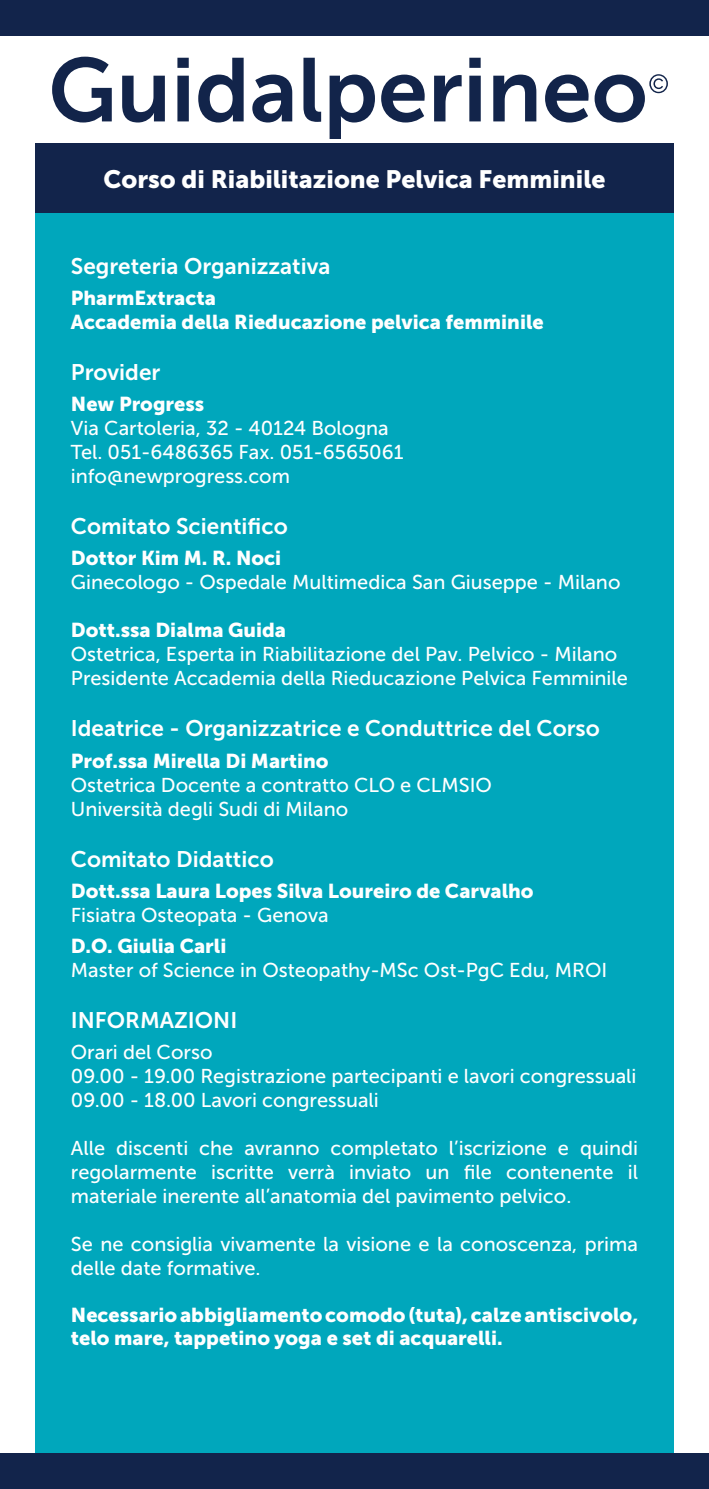
<style>
.page{position:relative;width:709px;height:1489px;background:#fff}
.page>*{position:absolute;margin:0;border:0;box-sizing:border-box;transform-origin:0 0}
.t1{font:25px "Museo Sans 900";color:#fff}
.t2{font:22.5px "Museo Sans 700";color:#fff}
.t3{font:20px/24px "Museo Sans 500";color:#fff}
.t4{font:20px/24px "Museo Sans 900";color:#fff}
</style>
<div class="page">
<div style="left:35px;top:163px;width:638px;height:1325px;background:#00a7bc"></div>
<svg style="left:52px;top:57px;width:60px;height:65px"></svg>
<svg style="left:122px;top:76px;width:43px;height:46px"></svg>
<svg style="left:177px;top:58px;width:12px;height:63px"></svg>
<svg style="left:198px;top:58px;width:46px;height:64px"></svg>
<svg style="left:252px;top:75px;width:40px;height:47px"></svg>
<svg style="left:303px;top:58px;width:18px;height:64px"></svg>
<svg style="left:329px;top:75px;width:46px;height:63px"></svg>
<svg style="left:381px;top:75px;width:43px;height:47px"></svg>
<svg style="left:434px;top:75px;width:27px;height:46px"></svg>
<svg style="left:469px;top:58px;width:12px;height:63px"></svg>
<svg style="left:493px;top:75px;width:43px;height:46px"></svg>
<svg style="left:545px;top:75px;width:43px;height:47px"></svg>
<svg style="left:594px;top:74px;width:74px;height:48px"></svg>
<div style="left:0;top:0;width:709px;height:35px;background:#12244b"></div>
<div style="left:0;top:1453px;width:709px;height:35px;background:#12244b"></div>
<div style="left:35px;top:144px;width:638px;height:69px;background:#12244b"></div>
<p class="t1" style="left:103px;top:164px;width:503px">Corso di Riabilitazione Pelvica Femminile</p>
<p class="t2" style="left:71px;top:253px;width:261px">Segreteria Organizzativa</p>
<p class="t4" style="left:71px;top:286px;width:474px">PharmExtracta<br>Accademia della Rieducazione pelvica femminile</p>
<p class="t2" style="left:71px;top:360px;width:91px">Provider</p>
<p class="t4" style="left:71px;top:392px;width:135px">New Progress</p>
<p class="t3" style="left:71px;top:416px;width:334px">Via Cartoleria, 32 - 40124 Bologna<br>Tel. 051-6486365 Fax. 051-6565061 info@newprogress.com</p>
<p class="t2" style="left:71px;top:514px;width:218px">Comitato Scientifico</p>
<p class="t4" style="left:71px;top:546px;width:212px">Dottor Kim M. R. Noci</p>
<p class="t3" style="left:71px;top:570px;width:551px">Ginecologo - Ospedale Multimedica San Giuseppe - Milano</p>
<p class="t4" style="left:71px;top:618px;width:217px">Dott.ssa Dialma Guida</p>
<p class="t3" style="left:71px;top:642px;width:558px">Ostetrica, Esperta in Riabilitazione del Pav. Pelvico - Milano<br>Presidente Accademia della Rieducazione Pelvica Femminile</p>
<p class="t2" style="left:71px;top:716px;width:530px">Ideatrice - Organizzatrice e Conduttrice del Corso</p>
<p class="t4" style="left:71px;top:748px;width:259px">Prof.ssa Mirella Di Martino</p>
<p class="t3" style="left:71px;top:772px;width:422px">Ostetrica Docente a contratto CLO e CLMSIO<br>Università degli Sudi di Milano</p>
<p class="t2" style="left:71px;top:846px;width:204px">Comitato Didattico</p>
<p class="t4" style="left:71px;top:878px;width:464px">Dott.ssa Laura Lopes Silva Loureiro de Carvalho</p>
<p class="t3" style="left:71px;top:902px;width:259px">Fisiatra Osteopata - Genova</p>
<p class="t4" style="left:71px;top:933px;width:157px">D.O. Giulia Carli</p>
<p class="t3" style="left:71px;top:957px;width:538px">Master of Science in Osteopathy-MSc Ost-PgC Edu, MROI</p>
<p class="t2" style="left:71px;top:1007px;width:168px">INFORMAZIONI</p>
<p class="t3" style="left:71px;top:1040px;width:567px">Orari del Corso<br>09.00 - 19.00 Registrazione partecipanti e lavori congressuali<br>09.00 - 18.00 Lavori congressuali</p>
<p class="t3" style="left:71px;top:1136px;width:568px;text-align:justify">Alle discenti che avranno completato l’iscrizione e quindi regolarmente iscritte verrà inviato un file contenente il materiale inerente all’anatomia del pavimento pelvico.</p>
<p class="t3" style="left:71px;top:1232px;width:568px">Se ne consiglia vivamente la visione e la conoscenza, prima delle date formative.</p>
<p class="t4" style="left:71px;top:1303px;width:568px;line-height:23px">Necessario abbigliamento comodo (tuta), calze antiscivolo, telo mare, tappetino yoga e set di acquarelli.</p>
</div>
